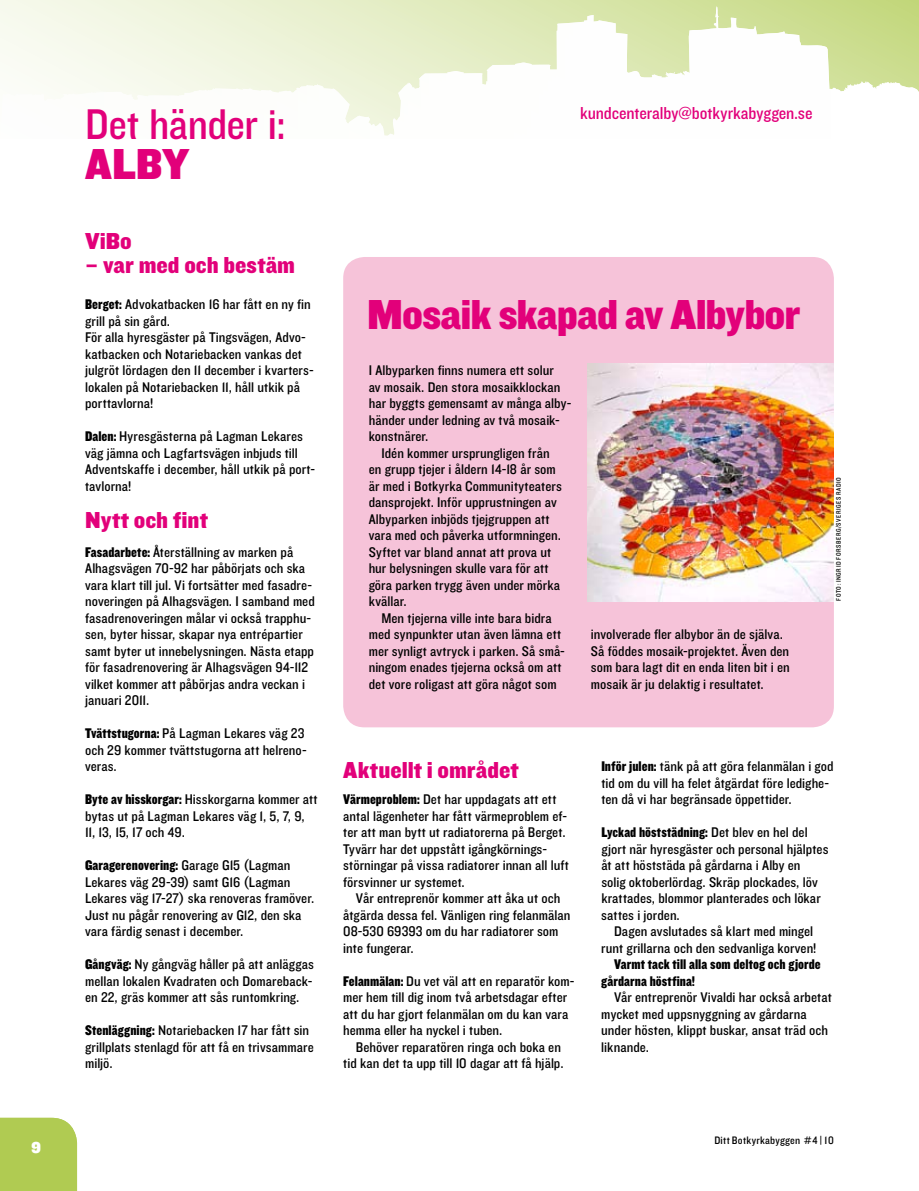
<style>
.page{position:relative;width:919px;height:1191px;background:#fff}
.page>*{position:absolute;margin:0;border:0;box-sizing:border-box;transform-origin:0 0}
.t1{font:45px "Knockout HTF71 Full Middlewt";color:#e2007a}
.t2{font:44.55px "Knockout HTF30 Junior Welterwt";letter-spacing:-.015em;color:#e2007a}
.t3{font:43.5px "Knockout HTF71 Full Middlewt";letter-spacing:-.02em;color:#e2007a}
.t4{font:24px "Knockout HTF71 Full Middlewt";letter-spacing:.005em;color:#e2007a}
.t5{font:18px "Knockout HTF30 Junior Welterwt";letter-spacing:-.005em;color:#e2007a}
.t6{font:16.5px "Knockout HTF91 Ultmt Middlewt";color:#fff}
.t7{font:14.55px/16.5px "Knockout HTF30 Junior Welterwt";letter-spacing:.005em;color:#000}
.t8{font:14.55px/16.5px "Knockout HTF70 Full Welterwt";letter-spacing:.005em;color:#000}
.t9{font:11.25px "Knockout HTF30 Junior Welterwt";letter-spacing:.02em;color:#000}
.t10{font:6.75px "Knockout HTF30 Junior Welterwt";letter-spacing:.085em;color:#000}
.s1{font-family:"Knockout HTF70 Full Welterwt"}
.s2{font-family:"Knockout HTF30 Junior Welterwt"}
</style>
<div class="page">
<div style="left:0;top:0;width:918px;height:139px;background:linear-gradient(to right,#f9fbf2,#c4d87e)"></div>
<div style="left:0;top:1117px;width:77px;height:74px;background:#b0cb52"></div>
<div style="left:343px;top:257px;width:490px;height:470px;background:#f6c3d9;border-radius:21px"></div>
<svg style="left:0;top:6px;width:918px;height:133px"></svg>
<img style="left:587px;top:364px;width:246px;height:238px">
<p class="t6" style="left:31px;top:1137px;width:11px">9</p>
<h2 class="t2" style="left:85px;top:100px;width:202px">Det händer i:</h2>
<p class="t5" style="left:580px;top:104px;width:234px">kundcenteralby@botkyrkabyggen.se</p>
<h1 class="t1" style="left:85px;top:139px;width:106px">alby</h1>
<h3 class="t4" style="left:85px;top:227px;width:48px">ViBo</h3>
<h3 class="t4" style="left:85px;top:251px;width:211px">– var med och bestäm</h3>
<p class="t7" style="left:85px;top:296px;width:230px"><span class="s1">Berget:</span> Advokatbacken 16 har fått en ny fin grill på sin gård.<br>För alla hyresgäster på Tingsvägen, Advo&shy;katbacken och Notariebacken vankas det julgröt lördagen den 11 december i kvarters&shy;lokalen på Notariebacken 11, håll utkik på porttavlorna!</p>
<p class="t7" style="left:85px;top:428px;width:231px"><span class="s1">Dalen:</span> Hyresgästerna på Lagman Lekares väg jämna och Lagfartsvägen inbjuds till Adventskaffe i december, håll utkik på port&shy;tavlorna!</p>
<h3 class="t4" style="left:85px;top:507px;width:124px">Nytt och fint</h3>
<p class="t7" style="left:85px;top:544px;width:231px"><span class="s1">Fasadarbete:</span> Återställning av marken på Alhagsvägen 70-92 har påbörjats och ska vara klart till jul. Vi fortsätter med fasadre&shy;noveringen på Alhagsvägen. I samband med fasadrenoveringen målar vi också trapphu&shy;sen, byter hissar, skapar nya entrépartier samt byter ut innebelysningen. Nästa etapp för fasadrenovering är Alhagsvägen 94-112 vilket kommer att påbörjas andra veckan i januari 2011.</p>
<p class="t7" style="left:85px;top:725px;width:223px"><span class="s1">Tvättstugorna:</span> På Lagman Lekares väg 23 och 29 kommer tvättstugorna att helreno&shy;veras.</p>
<p class="t7" style="left:85px;top:791px;width:234px"><span class="s1">Byte av hisskorgar:</span> Hisskorgarna kommer att bytas ut på Lagman Lekares väg 1, 5, 7, 9,<br>11, 13, 15, 17 och 49.</p>
<p class="t8" style="left:85px;top:857px;width:207px">Garagerenovering: <span class="s2">Garage G15 (Lagman</span></p>
<p class="t7" style="left:85px;top:874px;width:231px">Lekares väg 29-39) samt G16 (Lagman Lekares väg 17-27) ska renoveras framöver.<br>Just nu pågår renovering av G12, den ska vara färdig senast i december.</p>
<p class="t7" style="left:85px;top:956px;width:230px;text-align:justify"><span class="s1">Gångväg:</span> Ny gångväg håller på att anläggas mellan lokalen Kvadraten och Domareback&shy;en 22, gräs kommer att sås runtomkring.</p>
<p class="t7" style="left:85px;top:1022px;width:230px"><span class="s1">Stenläggning:</span> Notariebacken 17 har fått sin grillplats stenlagd för att få en trivsammare miljö.</p>
<h3 class="t3" style="left:367px;top:291px;width:435px">Mosaik skapad av Albybor</h3>
<p class="t7" style="left:369px;top:362px;width:204px">I Albyparken finns numera ett solur<br>av mosaik. Den stora mosaikklockan har byggts gemensamt av många alby&shy;händer under ledning av två mosaik&shy;konstnärer.</p>
<p class="t7" style="left:369px;top:445px;width:195px;text-indent:13px">Idén kommer ursprungligen från en grupp tjejer i åldern 14-18 år som är med i Botkyrka Communityteaters dansprojekt. Inför upprustningen av<br>Albyparken inbjöds tjejgruppen att vara med och påverka utformningen.<br>Syftet var bland annat att prova ut hur belysningen skulle vara för att göra parken trygg även under mörka kvällar.</p>
<p class="t7" style="left:369px;top:610px;width:198px;text-align:center">Men tjejerna ville inte bara bidra<br>med synpunkter utan även lämna ett mer synligt avtryck i parken. Så små&shy;ningom enades tjejerna också om att det vore roligast att göra något som</p>
<p class="t7" style="left:591px;top:626px;width:200px">involverade fler albybor än de själva.<br>Så föddes mosaik-projektet. Även den som bara lagt dit en enda liten bit i en mosaik är ju delaktig i resultatet.</p>
<p class="t10" style="left:835px;top:601px;width:125px;rotate:-90deg">Foto: Ingrid Forsberg/Sveriges Radio</p>
<h3 class="t4" style="left:343px;top:757px;width:177px">Aktuellt i området</h3>
<p class="t7" style="left:343px;top:791px;width:227px"><span class="s1">Värmeproblem:</span> Det har uppdagats att ett antal lägenheter har fått värmeproblem ef&shy;ter att man bytt ut radiatorerna på Berget.<br>Tyvärr har det uppstått igångkörnings&shy;störningar på vissa radiatorer innan all luft försvinner ur systemet.</p>
<p class="t7" style="left:343px;top:890px;width:229px;text-indent:13px">Vår entreprenör kommer att åka ut och åtgärda dessa fel. Vänligen ring felanmälan 08-530 69393 om du har radiatorer som inte fungerar.</p>
<p class="t7" style="left:343px;top:973px;width:233px"><span class="s1">Felanmälan:</span> Du vet väl att en reparatör kom&shy;mer hem till dig inom två arbetsdagar efter att du har gjort felanmälan om du kan vara hemma eller ha nyckel i tuben.</p>
<p class="t7" style="left:343px;top:1039px;width:222px;text-align:right">Behöver reparatören ringa och boka en tid kan det ta upp till 10 dagar att få hjälp.</p>
<p class="t7" style="left:601px;top:758px;width:234px"><span class="s1">Inför julen:</span> tänk på att göra felanmälan i god tid om du vill ha felet åtgärdat före ledighe&shy;ten då vi har begränsade öppettider.</p>
<p class="t8" style="left:601px;top:824px;width:208px">Lyckad höststädning: <span class="s2">Det blev en hel del</span></p>
<p class="t7" style="left:601px;top:841px;width:229px">gjort när hyresgäster och personal hjälptes åt att höststäda på gårdarna i Alby en<br>solig oktoberlördag. Skräp plockades, löv krattades, blommor planterades och lökar sattes i jorden.</p>
<p class="t7" style="left:601px;top:923px;width:216px;text-align:right">Dagen avslutades så klart med mingel runt grillarna och den sedvanliga korven!</p>
<p class="t8" style="left:601px;top:956px;width:221px;text-indent:13px">Varmt tack till alla som deltog och gjorde gårdarna höstfina!</p>
<p class="t7" style="left:601px;top:989px;width:232px;text-indent:13px">Vår entreprenör Vivaldi har också arbetat mycket med uppsnyggning av gårdarna under hösten, klippt buskar, ansat träd och liknande.</p>
<p class="t9" style="left:714px;top:1134px;width:121px">Ditt Botkyrkabyggen #4 | 10</p>
</div>
